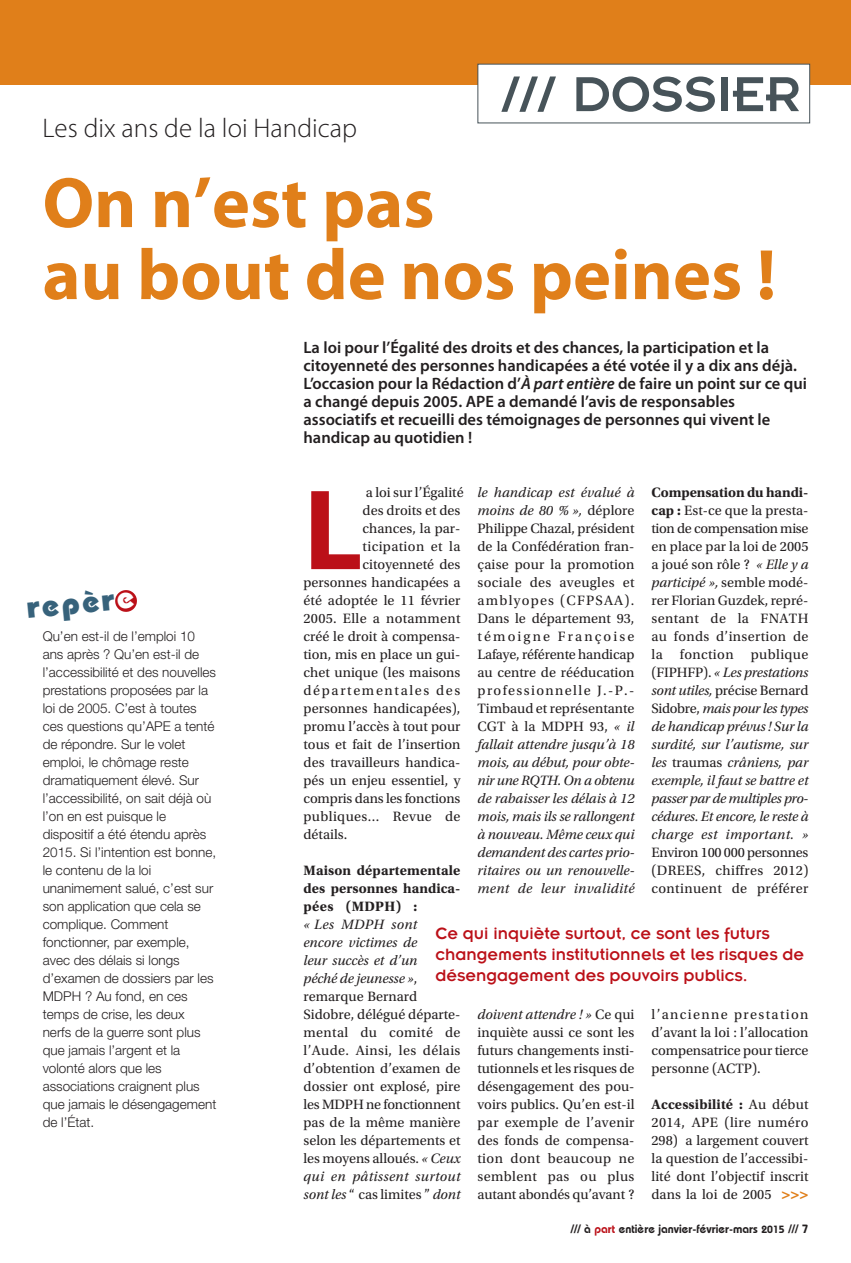
<style>
.page{position:relative;width:851px;height:1263px;background:#fff}
.page>*{position:absolute;margin:0;border:0;box-sizing:border-box;transform-origin:0 0}
.t1{font:700 115.65px "Myriad Pro";color:#bb1018}
.t2{font:700 72px/72px "Myriad Pro";color:#e07f1a}
.t3{font:54px "Insignia LT Std";color:#475359}
.t4{font:800 30.45px "Bauhaus Std";color:#37627b}
.t5{font:300 27px "Myriad Pro";color:#231f20}
.t6{font:18px/21px "Insignia LT Std";color:#bb1018}
.t7{font:600 16.5px/18px "Myriad Pro";color:#231f20}
.t8{font:15px "Insignia LT Std";color:#e07f1a}
.t9{font:14.25px/18px "Utopia Std";color:#231f20;text-align:justify}
.t10{font:italic 14.25px/18px "Utopia Std";letter-spacing:-.015em;color:#231f20;text-align:justify}
.t11{font:700 14.25px/18px "Utopia Std";letter-spacing:.01em;color:#231f20;text-align:justify}
.t12{font:14.25px "Utopia Std";letter-spacing:.025em;color:#231f20}
.t13{font:14.25px "Utopia Std";letter-spacing:.02em;color:#231f20}
.t14{font:14.25px "Utopia Std";letter-spacing:.115em;color:#231f20}
.t15{font:300 13.5px/18px "Helvetica Neue LT Std";color:#231f20}
.t16{font:600 12px "Bauhaus Std";color:#231f20}
.s1{font-style:italic}
.s2{color:#fff}
.s3{font-weight:700;font-style:normal}
.s4{font-style:normal}
.s5{font-weight:700}
.s6{color:#bb1018}
.s7{font-size:10.5px}
</style>
<div class="page">
<svg style="left:115px;top:590px;width:22px;height:22px"></svg>
<div style="left:0;top:0;width:850px;height:85px;background:#e07f1a"></div>
<div style="left:478px;top:65px;width:331px;height:58px;background:#fff"></div>
<h3 class="t3" style="left:501px;top:77px;width:300px">/// DOSSIER</h3>
<h3 class="t5" style="left:43px;top:118px;width:316px">Les dix ans de la loi Handicap</h3>
<h2 class="t2" style="left:43px;top:173px;width:735px">On n’est pas<br>au bout de nos peines !</h2>
<p class="t7" style="left:303px;top:340px;width:505px">La loi pour l’Égalité des droits et des chances, la participation et la citoyenneté des personnes handicapées a été votée il y a dix ans déjà.<br>L’occasion pour la Rédaction d’<span class="s1">À part entière</span> de faire un point sur ce qui a changé depuis 2005. APE a demandé l’avis de responsables associatifs et recueilli des témoignages de personnes qui vivent le handicap au quotidien !</p>
<h3 class="t4" style="left:26px;top:597px;width:110px;rotate:-6deg">repèr<span class="s2">e</span></h3>
<p class="t15" style="left:43px;top:629px;width:175px">Qu’en est-il de l’emploi 10 ans après ? Qu’en est-il de l’accessibilité et des nouvelles prestations proposées par la loi de 2005. c’est à toutes ces questions qu’aPe a tenté de répondre. sur le volet emploi, le chômage reste dramatiquement élevé. sur l’accessibilité, on sait déjà où l’on en est puisque le dispositif a été étendu après<br>2015. si l’intention est bonne, le contenu de la loi unanimement salué, c’est sur son application que cela se complique. comment fonctionner, par exemple, avec des délais si longs d’examen de dossiers par les<br>MdPH ? au fond, en ces temps de crise, les deux nerfs de la guerre sont plus que jamais l’argent et la volonté alors que les associations craignent plus que jamais le désengagement de l’état.</p>
<h1 class="t1" style="left:303px;top:487px;width:61px">L</h1>
<p class="t9" style="left:366px;top:485px;width:99px">a loi sur l’Égalité</p>
<p class="t9" style="left:477px;top:485px;width:158px"><span class="s1">le handicap est évalué à moins de 80 % »,</span> déplore Philippe Chazal, président de la Confédération fran&shy;çaise pour la promotion sociale des aveugles et amblyopes (CFPSAA).<br>Dans le département 93, témoigne Françoise Lafaye, référente handicap au centre de rééducation professionnelle J.-P.- Timbaud et représentante CGT à la MDPH 93, <span class="s1">« il fallait attendre jusqu’à 18 mois, au début, pour obte&shy;nir une RQTH. On a obtenu de rabaisser les délais à 12 mois, mais ils se rallongent à nouveau. Même ceux qui demandent des cartes prio&shy;ritaires ou un renouvelle&shy;ment de leur invalidité</span></p>
<p class="t10" style="left:651px;top:485px;width:158px"><span class="s3">Compensation du handi&shy;cap :</span> <span class="s4">Est-ce que la presta&shy;tion de compensation mise en place par la loi de 2005 a joué son rôle ?</span> « Elle y a participé », <span class="s4">semble modé&shy;rer Florian Guzdek, repré&shy;sentant de la FNATH au fonds d’insertion de la fonction publique (FIPHFP).</span> « Les prestations sont utiles, <span class="s4">précise Bernard Sidobre,</span> mais pour les types de handicap prévus ! Sur la surdité, sur l’autisme, sur les <span class="s4">traumas</span> crâniens, par exemple, il faut se battre et passer par de multiples pro&shy;cédures. Et encore, le reste à charge est important. »</p>
<p class="t9" style="left:651px;top:845px;width:158px">Environ 100 000 personnes (DREES, chiffres 2012) continuent de préférer</p>
<p class="t9" style="left:362px;top:503px;width:99px">des droits et des</p>
<p class="t9" style="left:362px;top:521px;width:99px">chances, la par-</p>
<p class="t12" style="left:362px;top:541px;width:99px">ticipation et la</p>
<p class="t9" style="left:362px;top:557px;width:99px">citoyenneté des</p>
<p class="t9" style="left:303px;top:575px;width:158px">personnes handicapées a</p>
<p class="t9" style="left:303px;top:593px;width:158px">été adoptée le 11 février</p>
<p class="t13" style="left:303px;top:613px;width:158px">2005. Elle a notamment</p>
<p class="t9" style="left:303px;top:629px;width:158px">créé le droit à compensa-</p>
<p class="t9" style="left:303px;top:647px;width:158px">tion, mis en place un gui-</p>
<p class="t9" style="left:303px;top:665px;width:158px">chet unique (les maisons</p>
<p class="t14" style="left:303px;top:685px;width:158px">départementales des</p>
<p class="t9" style="left:303px;top:701px;width:158px">personnes handicapées),</p>
<p class="t9" style="left:303px;top:719px;width:158px">promu l’accès à tout pour</p>
<p class="t9" style="left:303px;top:737px;width:158px">tous et fait de l’insertion</p>
<p class="t9" style="left:303px;top:755px;width:158px">des travailleurs handica-</p>
<p class="t9" style="left:303px;top:773px;width:158px">pés un enjeu essentiel, y</p>
<p class="t9" style="left:303px;top:791px;width:158px">compris dans les fonctions</p>
<p class="t12" style="left:303px;top:811px;width:158px">publiques… Revue de</p>
<p class="t9" style="left:303px;top:827px;width:45px">détails.</p>
<p class="t11" style="left:303px;top:863px;width:158px">Maison départementale des personnes handica&shy;pées (MDPH) :</p>
<p class="t9" style="left:303px;top:917px;width:158px;text-align:left"><span class="s1">« Les MDPH sont<br>encore victimes de<br>leur succès et d’un<br>péché de jeunesse »</span>, remarque Bernard<br>Sidobre, délégué départe&shy;mental du comité de l’Aude. Ainsi, les délais d’obtention d’examen de dossier ont explosé, pire les MDPH ne fonctionnent pas de la même manière selon les départements et les moyens alloués. <span class="s1">« Ceux qui en pâtissent surtout sont les</span> “ cas limites ” <span class="s1">dont</span></p>
<p class="t6" style="left:435px;top:925px;width:370px">Ce qui inquiète surtout, ce sont les futurs changements institutionnels et les risques de désengagement des pouvoirs publics.</p>
<p class="t9" style="left:651px;top:1007px;width:158px">l’ancienne prestation d’avant la loi : l’allocation compensatrice pour tierce personne (ACTP).</p>
<p class="t9" style="left:651px;top:1097px;width:158px"><span class="s5">Accessibilité :</span> Au début 2014, APE (lire numéro 298) a largement couvert la question de l’accessibi&shy;lité dont l’objectif inscrit dans la loi de 2005</p>
<p class="t9" style="left:477px;top:1007px;width:158px"><span class="s1">doivent attendre ! »</span> Ce qui inquiète aussi ce sont les futurs changements insti&shy;tutionnels et les risques de désengagement des pou&shy;voirs publics. Qu’en est-il par exemple de l’avenir des fonds de compensa&shy;tion dont beaucoup ne semblent pas ou plus autant abondés qu’avant ?</p>
<p class="t8" style="left:781px;top:1190px;width:28px">&gt;&gt;&gt;</p>
<p class="t16" style="left:571px;top:1225px;width:239px">/// à <span class="s6">part</span> entière janvier-février-mars <span class="s7">2015</span> /// 7</p>
</div>
